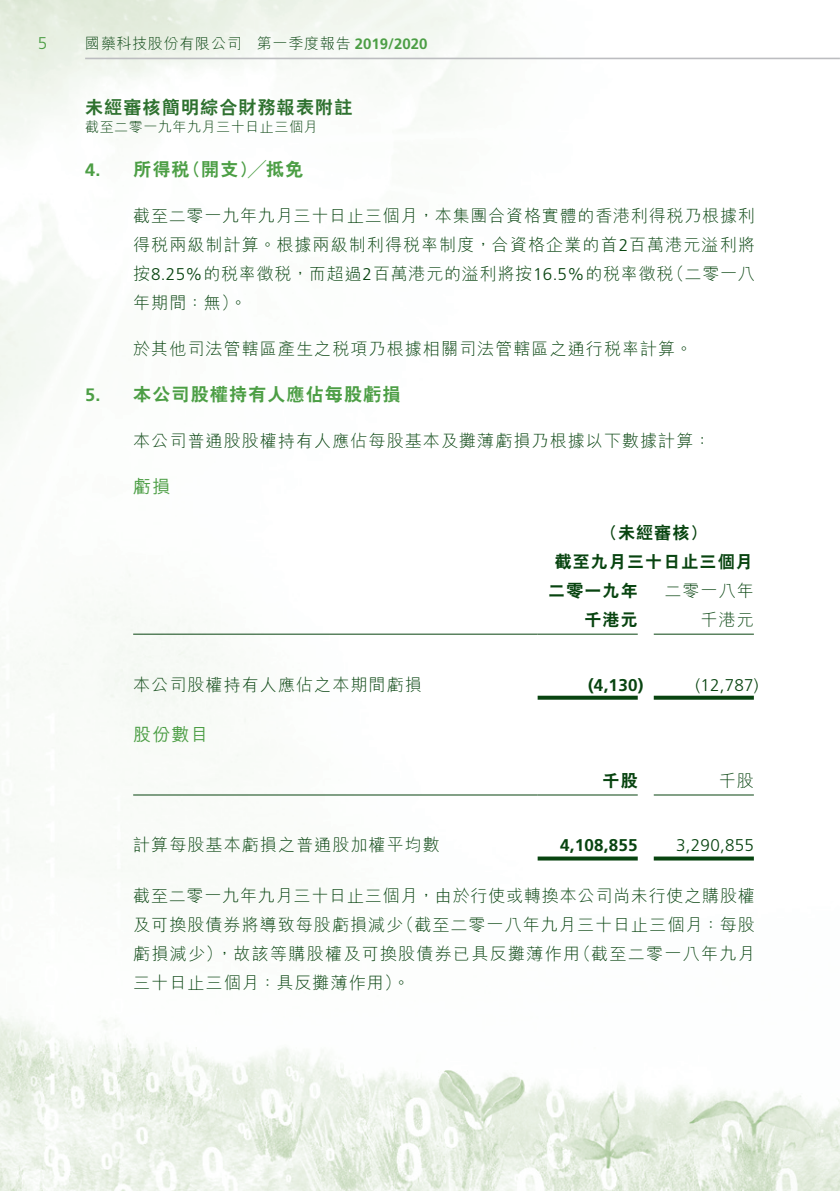
<style>
.page{position:relative;width:840px;height:1191px;background:#fff}
.page>*{position:absolute;margin:0;border:0;box-sizing:border-box;transform-origin:0 0}
._03_H1{font:800 18px "C Hei 2 HK";letter-spacing:.065em;color:#4c9e45}
.t1{font:800 18px "C Hei 2 HK";letter-spacing:.065em;color:#2e712f}
._04___H2{font:500 18px "M Hei HK";letter-spacing:.065em;color:#4c9e45}
._03_H1-2{font:700 18px "Frutiger LT Std";color:#4c9e45}
._12___P2{font:300 17px/29px "M Hei HK";letter-spacing:.045em;color:#084410;text-align:right}
._12___P2-2{font:300 17px/29px "M Hei HK";letter-spacing:.065em;color:#084410}
._15_Table_Stub{font:300 17px "M Hei HK";letter-spacing:.065em;color:#084410}
._01_Body_Text{font:800 17px/29px "C Hei 2 HK";letter-spacing:.065em;color:#084410;text-align:center}
._01_Body_Text-2{font:300 17px "Frutiger LT Std";letter-spacing:.015em;color:#084410}
._01_Body_Text-3{font:700 17px "Frutiger LT Std";letter-spacing:.015em;color:#084410}
._01_Body_Text-4{font:300 17px "M Hei HK";letter-spacing:.065em;color:#084410}
.t2{font:300 17px "Frutiger LT Std";color:#4c9e45}
.t3{font:700 15px "Frutiger LT Std";color:#4c9e45}
.t4{font:300 15px "M Hei HK";letter-spacing:.05em;color:#084410}
.t5{font:300 14px "M Hei HK";letter-spacing:.04em;color:#084410}
.s1{font-family:"M Hei HK";font-weight:300;color:#084410}
.s2{font-family:"Frutiger LT Std"}
</style>
<div class="page">
<img style="left:0;top:0;width:839px;height:1191px">
<hr style="left:85px;top:58px;width:754px;height:1px;background:#bcbdc0">
<hr style="left:133px;top:633px;width:404px;height:1px;background:#084410">
<hr style="left:537px;top:633px;width:100px;height:1px;background:#084410">
<hr style="left:653px;top:633px;width:100px;height:1px;background:#084410">
<svg style="left:537px;top:695px;width:100px;height:4px"></svg>
<svg style="left:653px;top:695px;width:100px;height:4px"></svg>
<hr style="left:133px;top:794px;width:404px;height:1px;background:#084410">
<hr style="left:537px;top:794px;width:100px;height:1px;background:#084410">
<hr style="left:653px;top:794px;width:100px;height:1px;background:#084410">
<svg style="left:537px;top:856px;width:100px;height:4px"></svg>
<svg style="left:653px;top:856px;width:100px;height:4px"></svg>
<p class="t2" style="left:38px;top:34px;width:11px">5</p>
<p class="t4" style="left:85px;top:33px;width:158px">國藥科技股份有限公司</p>
<p class="t3" style="left:257px;top:35px;width:172px"><span class="s1">第一季度報告</span> 2019/2020</p>
<p class="t1" style="left:85px;top:96px;width:268px">未經審核簡明綜合財務報表附註</p>
<p class="t5" style="left:85px;top:117px;width:234px">截至二零一九年九月三十日止三個月</p>
<p class="_03_H1" style="left:183px;top:157px;width:122px">（開支）╱抵免</p>
<p class="_03_H1" style="left:133px;top:157px;width:58px">所得稅</p>
<p class="_03_H1-2" style="left:85px;top:159px;width:17px">4.</p>
<p class="_03_H1-2" style="left:85px;top:384px;width:17px">5.</p>
<p class="_12___P2" style="left:133px;top:201px;width:623px">截至二零一九年九月三十日止三個月，本集團合資格實體的香港利得稅乃根據利得稅兩級制計算。根據兩級制利得稅率制度，合資格企業的首<span class="s2">2</span>百萬港元溢利將（二零一八</p>
<p class="_12___P2" style="left:133px;top:259px;width:541px;text-align:left">按<span class="s2">8.25%</span>的稅率徵稅，而超過<span class="s2">2</span>百萬港元的溢利將按<span class="s2">16.5%</span>的稅率徵稅年期間：無。(</p>
<p class="_12___P2-2" style="left:133px;top:334px;width:560px">於其他司法管轄區產生之稅項乃根據相關司法管轄區之通行稅率計算。</p>
<p class="_03_H1" style="left:133px;top:382px;width:268px">本公司股權持有人應佔每股虧損</p>
<p class="_12___P2-2" style="left:133px;top:426px;width:578px">本公司普通股股權持有人應佔每股基本及攤薄虧損乃根據以下數據計算：</p>
<p class="_04___H2" style="left:133px;top:473px;width:39px">虧損</p>
<p class="_01_Body_Text" style="left:554px;top:519px;width:199px">（未經審核(<br>截至九月三十日止三個月</p>
<p class="_01_Body_Text-4" style="left:664px;top:579px;width:91px">二零一八年</p>
<p class="_01_Body_Text" style="left:548px;top:577px;width:91px">二零一九年</p>
<p class="_15_Table_Stub" style="left:133px;top:672px;width:290px">本公司股權持有人應佔之本期間虧損</p>
<p class="_04___H2" style="left:133px;top:721px;width:77px">股份數目</p>
<p class="_01_Body_Text" style="left:584px;top:606px;width:55px">千港元</p>
<p class="_01_Body_Text-4" style="left:700px;top:608px;width:55px">千港元</p>
<p class="_01_Body_Text-3" style="left:587px;top:674px;width:57px">)4,130(</p>
<p class="_01_Body_Text-2" style="left:695px;top:675px;width:65px">)12,787(</p>
<p class="_01_Body_Text" style="left:602px;top:766px;width:37px">千股</p>
<p class="_01_Body_Text-4" style="left:718px;top:769px;width:37px">千股</p>
<p class="_15_Table_Stub" style="left:133px;top:833px;width:308px">計算每股基本虧損之普通股加權平均數</p>
<p class="_12___P2" style="left:133px;top:881px;width:623px">截至二零一九年九月三十日止三個月，由於行使或轉換本公司尚未行使之購股權（截至二零一八年九月三十日止三個月：每股</p>
<p class="_01_Body_Text-3" style="left:560px;top:835px;width:79px">4,108,855</p>
<p class="_01_Body_Text-2" style="left:676px;top:836px;width:79px">3,290,855</p>
<p class="_12___P2-2" style="left:133px;top:910px;width:271px">及可換股債券將導致每股虧損減少</p>
<p class="_12___P2-2" style="left:133px;top:939px;width:278px">虧損減少）<br>三十日止三個月：具反攤薄作用。(</p>
<p class="_12___P2-2" style="left:573px;top:939px;width:182px">（截至二零一八年九月</p>
<p class="_12___P2-2" style="left:216px;top:939px;width:365px">，故該等購股權及可換股債券已具反攤薄作用</p>
</div>
